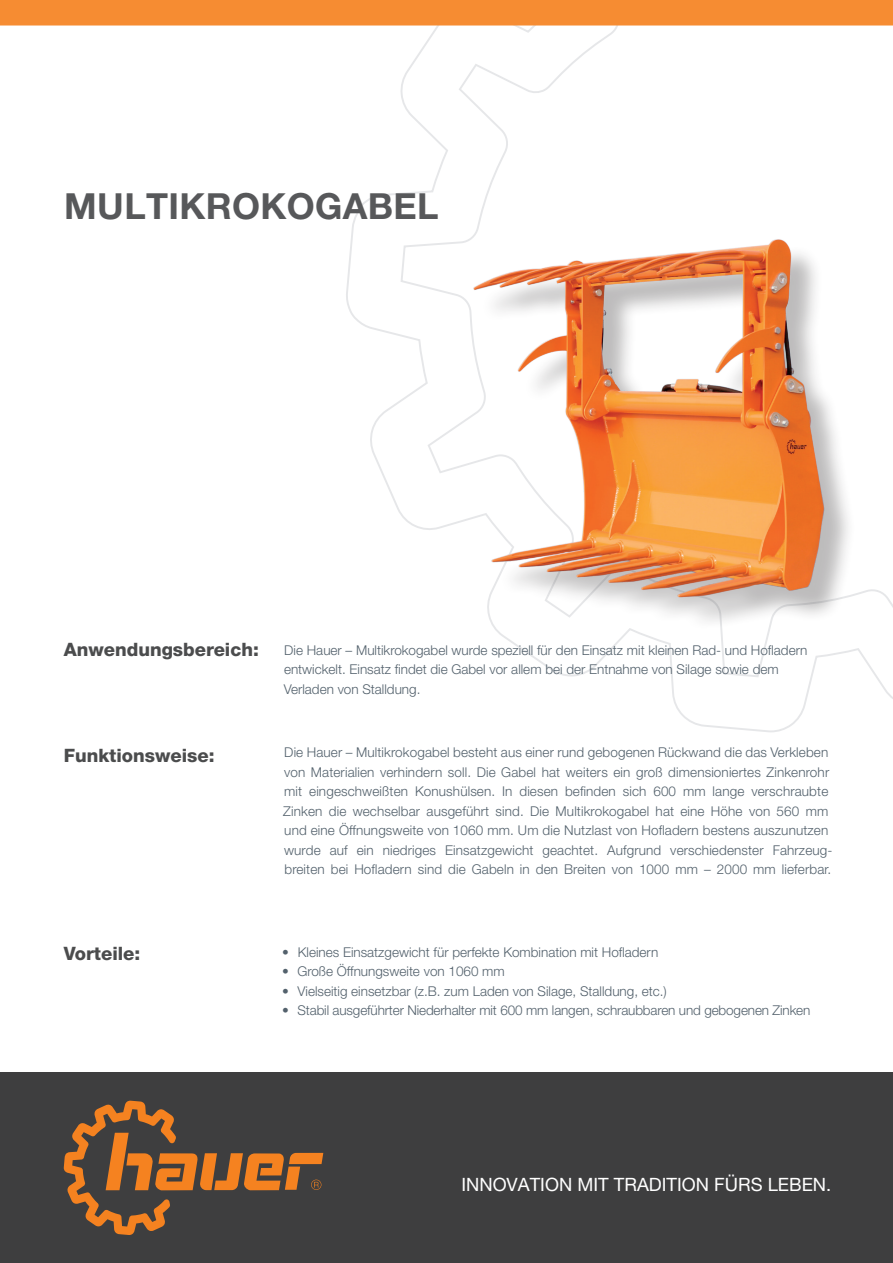
<style>
.page{position:relative;width:893px;height:1263px;background:#fff}
.page>*{position:absolute;margin:0;border:0;box-sizing:border-box;transform-origin:0 0}
.t1{font:700 36px "Helvetica Neue LT Pro";letter-spacing:.01em;color:#57585a}
.t2{font:800 18.45px "Helvetica Neue LT Pro";color:#4b4c4d}
.t3{font:18.45px "Helvetica Neue LT Pro";color:#fff}
.t4{font:300 13.5px/19.5px "Helvetica Neue LT Pro";letter-spacing:.01em;color:#53616c}
.t5{font:300 13.5px "Helvetica Neue LT Pro";letter-spacing:-.01em;color:#53616c}
</style>
<div class="page">
<svg style="left:400px;top:26px;width:493px;height:706px"></svg>
<div style="left:0;top:1073px;width:893px;height:190px;background:#3e3e3f"></div>
<div style="left:0;top:0;width:893px;height:26px;background:#f68c32"></div>
<svg style="left:64px;top:1100px;width:259px;height:135px"></svg>
<div style="left:479px;top:244px;width:377px;height:385px;background:#231f20;opacity:.3"></div>
<img style="left:346px;top:176px;width:547px;height:437px">
<h1 class="t1" style="left:64px;top:184px;width:376px">MULTIKROKOGABEL</h1>
<h2 class="t2" style="left:64px;top:638px;width:197px">Anwendungsbereich:</h2>
<h2 class="t2" style="left:64px;top:744px;width:152px">Funktionsweise:</h2>
<p class="t4" style="left:284px;top:640px;width:525px">Die Hauer – Multikrokogabel wurde speziell für den Einsatz mit kleinen Rad- und Hofladern entwickelt. Einsatz findet die Gabel vor allem bei der Entnahme von Silage sowie dem<br>Verladen von Stalldung.</p>
<p class="t4" style="left:283px;top:742px;width:551px">Die Hauer – Multikrokogabel besteht aus einer rund gebogenen Rückwand die das Verkleben von Materialien verhindern soll. Die Gabel hat weiters ein groß dimensioniertes Zinkenrohr mit eingeschweißten Konushülsen. In diesen befinden sich 600 mm lange verschraubte Zinken die wechselbar ausgeführt sind. Die Multikrokogabel hat eine Höhe von 560 mm und eine Öffnungsweite von 1060 mm. Um die Nutzlast von Hofladern bestens auszunutzen wurde auf ein niedriges Einsatzgewicht geachtet. Aufgrund verschiedenster Fahrzeug&shy;breiten bei Hofladern sind die Gabeln in den Breiten von 1000 mm – 2000 mm lieferbar.</p>
<h2 class="t2" style="left:64px;top:943px;width:78px">Vorteile:</h2>
<p class="t4" style="left:282px;top:942px;width:378px">• Kleines Einsatzgewicht für perfekte Kombination mit Hofladern</p>
<p class="t4" style="left:282px;top:961px;width:224px">• Große Öffnungsweite von 1060 mm</p>
<p class="t4" style="left:282px;top:981px;width:386px">• Vielseitig einsetzbar (z.B. zum Laden von Silage, Stalldung, etc.)</p>
<p class="t5" style="left:282px;top:1002px;width:530px">• Stabil ausgeführter Niederhalter mit 600 mm langen, schraubbaren und gebogenen Zinken</p>
<h2 class="t3" style="left:461px;top:1173px;width:371px">INNOVATION MIT TRADITION FÜRS LEBEN.</h2>
</div>
